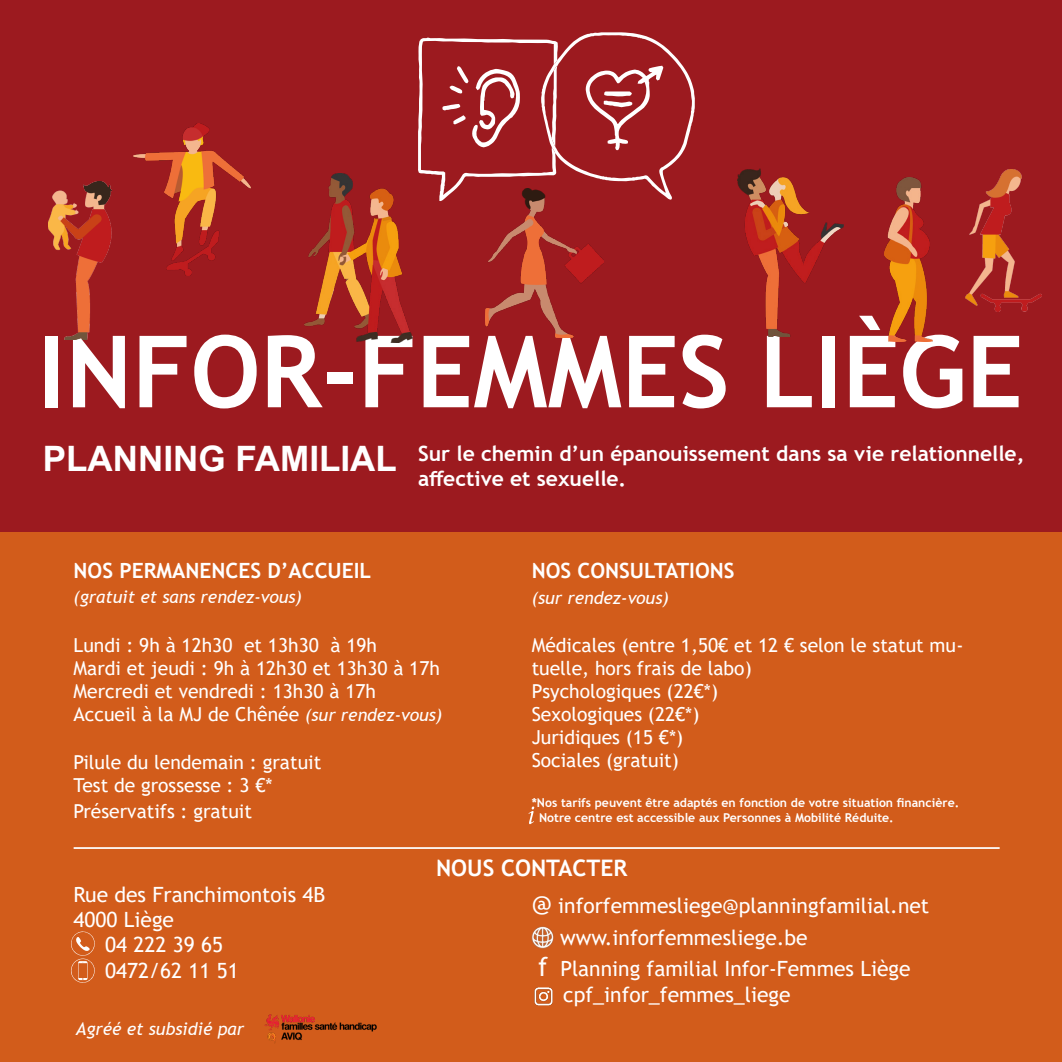
<style>
.page{position:relative;width:1062px;height:1062px;background:#fff}
.page>*{position:absolute;margin:0;border:0;box-sizing:border-box;transform-origin:0 0}
.t1{font:700 99.75px "Trebuchet MS";color:#fff}
.t2{font:700 22.75px "Trebuchet MS";color:#fff}
.t3{font:21px "Trebuchet MS";color:#fff}
.t4{font:700 21px/25.2px "Trebuchet MS";color:#fff}
.t5{font:19.25px/23.1px "Trebuchet MS";color:#fff}
.t6{font:italic 17.5px "Trebuchet MS";color:#fff}
.t7{font:700 12.25px/14.7px "Trebuchet MS";color:#fff}
.s1{font-family:"Arial";font-size:35px}
.s2{font-style:italic;font-size:17.5px}
.s3{font-size:26.25px}
</style>
<div class="page">
<div style="left:0;top:531px;width:1062px;height:531px;background:#d25c1b"></div>
<hr style="left:74px;top:847px;width:925px;height:2px;background:#fff">
<div style="left:0;top:0;width:1062px;height:531px;background:#9c1a1f"></div>
<svg style="left:418px;top:32px;width:277px;height:169px"></svg>
<img style="left:48px;top:181px;width:63px;height:159px">
<img style="left:134px;top:123px;width:116px;height:152px">
<img style="left:304px;top:174px;width:108px;height:168px">
<img style="left:486px;top:188px;width:117px;height:149px">
<img style="left:737px;top:168px;width:106px;height:168px">
<img style="left:884px;top:177px;width:48px;height:165px">
<img style="left:965px;top:170px;width:77px;height:141px">
<img style="left:531px;top:926px;width:23px;height:23px">
<img style="left:264px;top:1014px;width:113px;height:30px">
<img style="left:534px;top:987px;width:19px;height:19px">
<svg style="left:71px;top:931px;width:24px;height:52px"></svg>
<svg style="left:528px;top:806px;width:6px;height:18px"></svg>
<h1 class="t1" style="left:38px;top:309px;width:986px">INFOR-FEMMES LIÈGE</h1>
<p class="t4" style="left:418px;top:440px;width:608px;text-indent:-375px"><span class="s1">PLANNING FAMILIAL</span> Sur le chemin d’un épanouissement dans sa vie relationnelle, affective et sexuelle.</p>
<p class="t4" style="left:74px;top:558px;width:299px">NOS PERMANENCES D’ACCUEIL</p>
<p class="t6" style="left:74px;top:586px;width:230px">(gratuit et sans rendez-vous)</p>
<p class="t5" style="left:74px;top:633px;width:370px">Lundi : 9h à 12h30 et 13h30 à 19h<br>Mardi et jeudi : 9h à 12h30 et 13h30 à 17h Mercredi et vendredi : 13h30 à 17h Accueil à la MJ de Chênée <span class="s2">(sur rendez-vous)</span></p>
<p class="t5" style="left:74px;top:751px;width:249px">Pilule du lendemain : gratuit<br>Test de grossesse : 3 €*</p>
<p class="t5" style="left:74px;top:799px;width:180px">Préservatifs : gratuit</p>
<p class="t4" style="left:531px;top:558px;width:204px">NOS CONSULTATIONS</p>
<p class="t6" style="left:531px;top:586px;width:139px">(sur rendez-vous)</p>
<p class="t5" style="left:531px;top:633px;width:433px">Médicales (entre 1,50€ et 12 € selon le statut mu&shy;tuelle, hors frais de labo)<br>Psychologiques (22€*)<br>Sexologiques (22€*)<br>Juridiques (15 €*)<br>Sociales (gratuit)</p>
<p class="t7" style="left:539px;top:795px;width:422px;text-indent:-7px">*Nos tarifs peuvent être adaptés en fonction de votre situation financière.<br>Notre centre est accessible aux Personnes à Mobilité Réduite.</p>
<p class="t3" style="left:74px;top:881px;width:253px">Rue des Franchimontois 4B</p>
<p class="t3" style="left:74px;top:906px;width:102px">4000 Liège</p>
<p class="t3" style="left:105px;top:931px;width:119px">04 222 39 65</p>
<p class="t3" style="left:105px;top:957px;width:135px">0472/62 11 51</p>
<p class="t6" style="left:76px;top:1017px;width:169px">Agréé et subsidié par</p>
<p class="t2" style="left:436px;top:854px;width:193px">NOUS CONTACTER</p>
<p class="t3" style="left:531px;top:892px;width:399px"><span class="s3">@</span> inforfemmesliege@planningfamilial.net</p>
<p class="t3" style="left:560px;top:924px;width:249px">www.inforfemmesliege.be</p>
<p class="t3" style="left:538px;top:955px;width:374px"><span class="s3">f</span> Planning familial Infor-Femmes Liège</p>
<p class="t3" style="left:563px;top:980px;width:229px">cpf_infor_femmes_liege</p>
</div>
